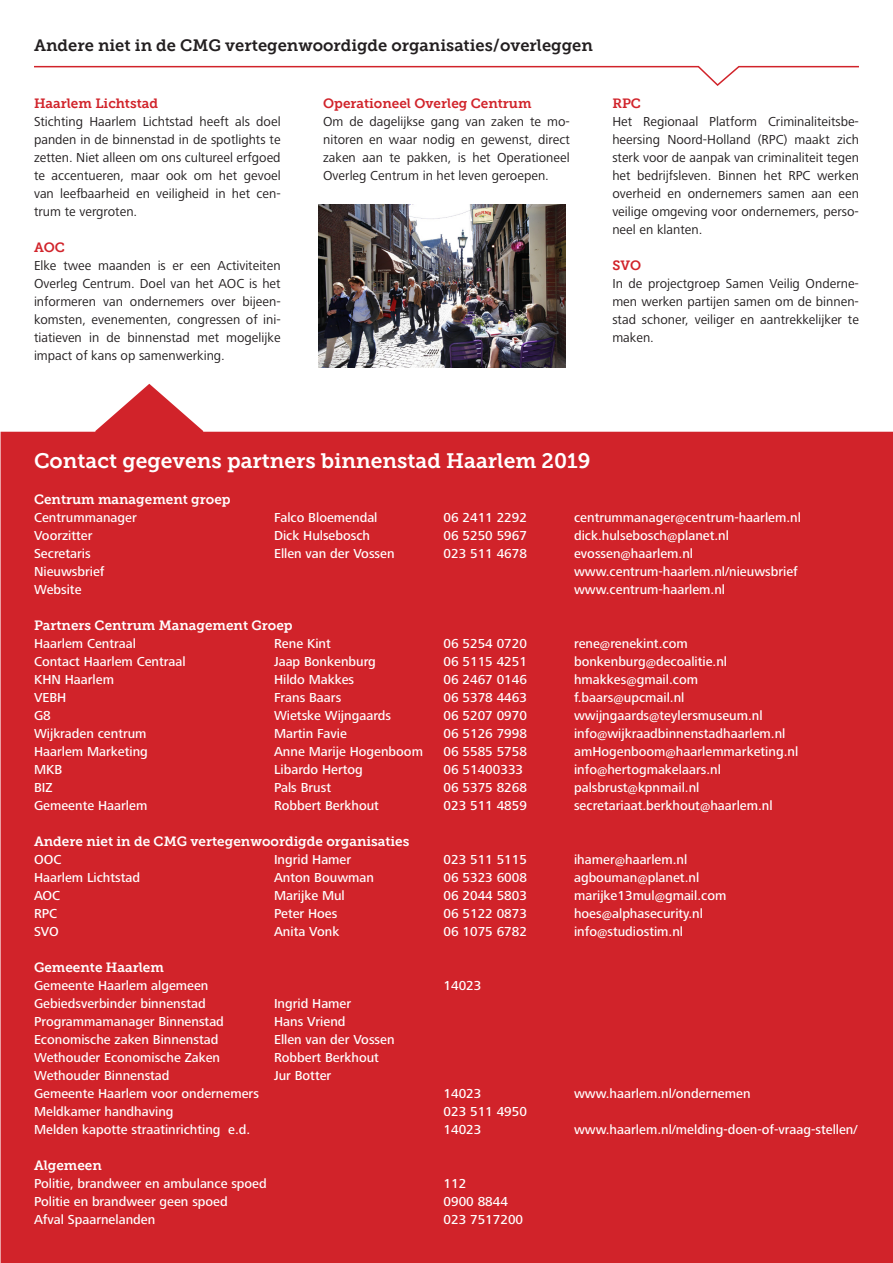
<style>
.page{position:relative;width:893px;height:1263px;background:#fff}
.page>*{position:absolute;margin:0;border:0;box-sizing:border-box;transform-origin:0 0}
.t1{font:21px "Museo Slab 700";color:#fff}
.t2{font:16.5px "Museo Slab 700";color:#231f20}
.t3{font:500 13.5px "Frutiger Next LT";color:#fff}
.t4{font:13.5px/18px "Frutiger Next LT";color:#231f20;text-align:justify}
.t5{font:13.5px "Museo Slab 700";color:#fff}
.t6{font:13.5px "Museo Slab 700";color:#d1232a}
</style>
<div class="page">
<div style="left:1px;top:384px;width:892px;height:879px;background:#d1232a"></div>
<svg style="left:34px;top:65px;width:825px;height:21px"></svg>
<img style="left:319px;top:204px;width:247px;height:163px">
<p class="t2" style="left:34px;top:36px;width:560px">Andere niet in de CMG vertegenwoordigde organisaties/overleggen</p>
<p class="t6" style="left:34px;top:96px;width:126px">Haarlem Lichtstad</p>
<p class="t4" style="left:34px;top:113px;width:248px">Stichting Haarlem Lichtstad heeft als doel panden in de binnenstad in de spotlights te zetten. Niet alleen om ons cultureel erfgoed te accentueren, maar ook om het gevoel van leefbaarheid en veiligheid in het cen&shy;trum te vergroten.</p>
<p class="t6" style="left:34px;top:240px;width:32px">AOC</p>
<p class="t4" style="left:34px;top:257px;width:248px">Elke twee maanden is er een Activiteiten Overleg Centrum. Doel van het AOC is het informeren van ondernemers over bijeen&shy;komsten, evenementen, congressen of ini&shy;tiatieven in de binnenstad met mogelijke impact of kans op samenwerking.</p>
<p class="t6" style="left:323px;top:96px;width:210px">Operationeel Overleg Centrum</p>
<p class="t4" style="left:323px;top:113px;width:248px">Om de dagelijkse gang van zaken te mo&shy;nitoren en waar nodig en gewenst, direct zaken aan te pakken, is het Operationeel Overleg Centrum in het leven geroepen.</p>
<p class="t6" style="left:612px;top:96px;width:30px">RPC</p>
<p class="t4" style="left:612px;top:113px;width:248px">Het Regionaal Platform Criminaliteitsbe&shy;heersing Noord-Holland (RPC) maakt zich sterk voor de aanpak van criminaliteit tegen het bedrijfsleven. Binnen het RPC werken overheid en ondernemers samen aan een veilige omgeving voor ondernemers, perso&shy;neel en klanten.</p>
<p class="t6" style="left:612px;top:258px;width:30px">SVO</p>
<p class="t4" style="left:612px;top:275px;width:248px">In de projectgroep Samen Veilig Onderne&shy;men werken partijen samen om de binnen&shy;stad schoner, veiliger en aantrekkelijker te maken.</p>
<p class="t1" style="left:34px;top:449px;width:558px">Contact gegevens partners binnenstad Haarlem 2019</p>
<p class="t5" style="left:34px;top:492px;width:198px">Centrum management groep</p>
<p class="t3" style="left:34px;top:510px;width:104px">Centrummanager</p>
<p class="t3" style="left:274px;top:510px;width:105px">Falco Bloemendal</p>
<p class="t3" style="left:444px;top:510px;width:85px">06 2411 2292</p>
<p class="t3" style="left:574px;top:510px;width:228px">centrummanager@centrum-haarlem.nl</p>
<p class="t3" style="left:34px;top:528px;width:60px">Voorzitter</p>
<p class="t3" style="left:274px;top:528px;width:98px">Dick Hulsebosch</p>
<p class="t3" style="left:444px;top:528px;width:85px">06 5250 5967</p>
<p class="t3" style="left:574px;top:528px;width:156px">dick.hulsebosch@planet.nl</p>
<p class="t3" style="left:34px;top:546px;width:58px">Secretaris</p>
<p class="t3" style="left:274px;top:546px;width:122px">Ellen van der Vossen</p>
<p class="t3" style="left:444px;top:546px;width:85px">023 511 4678</p>
<p class="t3" style="left:574px;top:546px;width:121px">evossen@haarlem.nl</p>
<p class="t3" style="left:34px;top:564px;width:72px">Nieuwsbrief</p>
<p class="t3" style="left:574px;top:564px;width:225px">www.centrum-haarlem.nl/nieuwsbrief</p>
<p class="t3" style="left:34px;top:582px;width:49px">Website</p>
<p class="t3" style="left:574px;top:582px;width:153px">www.centrum-haarlem.nl</p>
<p class="t5" style="left:34px;top:618px;width:260px">Partners Centrum Management Groep</p>
<p class="t3" style="left:34px;top:636px;width:103px">Haarlem Centraal</p>
<p class="t3" style="left:274px;top:636px;width:58px">Rene Kint</p>
<p class="t3" style="left:444px;top:636px;width:85px">06 5254 0720</p>
<p class="t3" style="left:574px;top:636px;width:115px">rene@renekint.com</p>
<p class="t3" style="left:34px;top:654px;width:153px">Contact Haarlem Centraal</p>
<p class="t3" style="left:274px;top:654px;width:103px">Jaap Bonkenburg</p>
<p class="t3" style="left:444px;top:654px;width:85px">06 5115 4251</p>
<p class="t3" style="left:574px;top:654px;width:155px">bonkenburg@decoalitie.nl</p>
<p class="t3" style="left:34px;top:672px;width:82px">KHN Haarlem</p>
<p class="t3" style="left:274px;top:672px;width:82px">Hildo Makkes</p>
<p class="t3" style="left:444px;top:672px;width:85px">06 2467 0146</p>
<p class="t3" style="left:574px;top:672px;width:125px">hmakkes@gmail.com</p>
<p class="t3" style="left:34px;top:690px;width:34px">VEBH</p>
<p class="t3" style="left:274px;top:690px;width:69px">Frans Baars</p>
<p class="t3" style="left:444px;top:690px;width:85px">06 5378 4463</p>
<p class="t3" style="left:574px;top:690px;width:112px">f.baars@upcmail.nl</p>
<p class="t3" style="left:34px;top:708px;width:18px">G8</p>
<p class="t3" style="left:274px;top:708px;width:119px">Wietske Wijngaards</p>
<p class="t3" style="left:444px;top:708px;width:85px">06 5207 0970</p>
<p class="t3" style="left:574px;top:708px;width:190px">wwijngaards@teylersmuseum.nl</p>
<p class="t3" style="left:34px;top:726px;width:114px">Wijkraden centrum</p>
<p class="t3" style="left:274px;top:726px;width:74px">Martin Favie</p>
<p class="t3" style="left:444px;top:726px;width:85px">06 5126 7998</p>
<p class="t3" style="left:574px;top:726px;width:213px">info@wijkraadbinnenstadhaarlem.nl</p>
<p class="t3" style="left:34px;top:744px;width:115px">Haarlem Marketing</p>
<p class="t3" style="left:274px;top:744px;width:150px">Anne Marije Hogenboom</p>
<p class="t3" style="left:444px;top:744px;width:85px">06 5585 5758</p>
<p class="t3" style="left:574px;top:744px;width:226px">amHogenboom@haarlemmarketing.nl</p>
<p class="t3" style="left:34px;top:762px;width:30px">MKB</p>
<p class="t3" style="left:274px;top:762px;width:90px">Libardo Hertog</p>
<p class="t3" style="left:444px;top:762px;width:81px">06 51400333</p>
<p class="t3" style="left:574px;top:762px;width:148px">info@hertogmakelaars.nl</p>
<p class="t3" style="left:34px;top:780px;width:20px">BIZ</p>
<p class="t3" style="left:274px;top:780px;width:59px">Pals Brust</p>
<p class="t3" style="left:444px;top:780px;width:85px">06 5375 8268</p>
<p class="t3" style="left:574px;top:780px;width:127px">palsbrust@kpnmail.nl</p>
<p class="t3" style="left:34px;top:798px;width:115px">Gemeente Haarlem</p>
<p class="t3" style="left:274px;top:798px;width:106px">Robbert Berkhout</p>
<p class="t3" style="left:444px;top:798px;width:85px">023 511 4859</p>
<p class="t3" style="left:574px;top:798px;width:200px">secretariaat.berkhout@haarlem.nl</p>
<p class="t5" style="left:34px;top:834px;width:377px">Andere niet in de CMG vertegenwoordigde organisaties</p>
<p class="t3" style="left:34px;top:852px;width:29px">OOC</p>
<p class="t3" style="left:274px;top:852px;width:79px">Ingrid Hamer</p>
<p class="t3" style="left:444px;top:852px;width:85px">023 511 5115</p>
<p class="t3" style="left:574px;top:852px;width:115px">ihamer@haarlem.nl</p>
<p class="t3" style="left:34px;top:870px;width:108px">Haarlem Lichtstad</p>
<p class="t3" style="left:274px;top:870px;width:102px">Anton Bouwman</p>
<p class="t3" style="left:444px;top:870px;width:85px">06 5323 6008</p>
<p class="t3" style="left:574px;top:870px;width:127px">agbouman@planet.nl</p>
<p class="t3" style="left:34px;top:888px;width:28px">AOC</p>
<p class="t3" style="left:274px;top:888px;width:72px">Marijke Mul</p>
<p class="t3" style="left:444px;top:888px;width:85px">06 2044 5803</p>
<p class="t3" style="left:574px;top:888px;width:154px">marijke13mul@gmail.com</p>
<p class="t3" style="left:34px;top:906px;width:25px">RPC</p>
<p class="t3" style="left:274px;top:906px;width:65px">Peter Hoes</p>
<p class="t3" style="left:444px;top:906px;width:85px">06 5122 0873</p>
<p class="t3" style="left:574px;top:906px;width:130px">hoes@alphasecurity.nl</p>
<p class="t3" style="left:34px;top:924px;width:26px">SVO</p>
<p class="t3" style="left:274px;top:924px;width:67px">Anita Vonk</p>
<p class="t3" style="left:444px;top:924px;width:85px">06 1075 6782</p>
<p class="t3" style="left:574px;top:924px;width:111px">info@studiostim.nl</p>
<p class="t5" style="left:34px;top:960px;width:131px">Gemeente Haarlem</p>
<p class="t3" style="left:34px;top:978px;width:176px">Gemeente Haarlem algemeen</p>
<p class="t3" style="left:444px;top:978px;width:39px">14023</p>
<p class="t3" style="left:34px;top:996px;width:173px">Gebiedsverbinder binnenstad</p>
<p class="t3" style="left:274px;top:996px;width:79px">Ingrid Hamer</p>
<p class="t3" style="left:34px;top:1014px;width:191px">Programmamanager Binnenstad</p>
<p class="t3" style="left:274px;top:1014px;width:73px">Hans Vriend</p>
<p class="t3" style="left:34px;top:1032px;width:186px">Economische zaken Binnenstad</p>
<p class="t3" style="left:274px;top:1032px;width:122px">Ellen van der Vossen</p>
<p class="t3" style="left:34px;top:1050px;width:188px">Wethouder Economische Zaken</p>
<p class="t3" style="left:274px;top:1050px;width:106px">Robbert Berkhout</p>
<p class="t3" style="left:34px;top:1068px;width:137px">Wethouder Binnenstad</p>
<p class="t3" style="left:274px;top:1068px;width:59px">Jur Botter</p>
<p class="t3" style="left:34px;top:1086px;width:226px">Gemeente Haarlem voor ondernemers</p>
<p class="t3" style="left:444px;top:1086px;width:39px">14023</p>
<p class="t3" style="left:574px;top:1086px;width:178px">www.haarlem.nl/ondernemen</p>
<p class="t3" style="left:34px;top:1104px;width:141px">Meldkamer handhaving</p>
<p class="t3" style="left:444px;top:1104px;width:85px">023 511 4950</p>
<p class="t3" style="left:34px;top:1122px;width:218px">Melden kapotte straatinrichting e.d.</p>
<p class="t3" style="left:444px;top:1122px;width:39px">14023</p>
<p class="t3" style="left:574px;top:1122px;width:285px">www.haarlem.nl/melding-doen-of-vraag-stellen/</p>
<p class="t5" style="left:34px;top:1158px;width:69px">Algemeen</p>
<p class="t3" style="left:34px;top:1176px;width:234px">Politie, brandweer en ambulance spoed</p>
<p class="t3" style="left:444px;top:1176px;width:24px">112</p>
<p class="t3" style="left:34px;top:1194px;width:195px">Politie en brandweer geen spoed</p>
<p class="t3" style="left:444px;top:1194px;width:66px">0900 8844</p>
<p class="t3" style="left:34px;top:1212px;width:123px">Afval Spaarnelanden</p>
<p class="t3" style="left:444px;top:1212px;width:81px">023 7517200</p>
</div>
